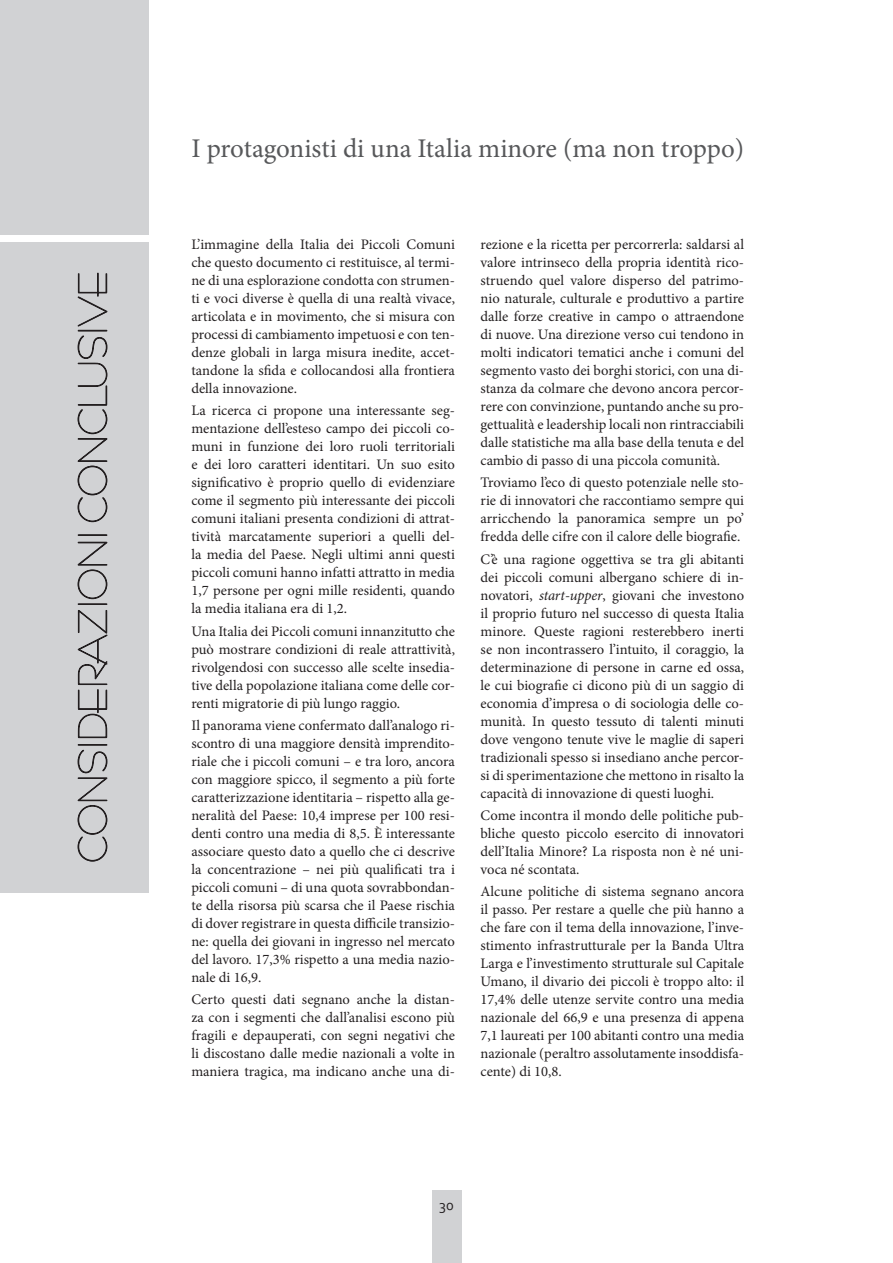
<style>
.page{position:relative;width:893px;height:1263px;background:#fff}
.page>*{position:absolute;margin:0;border:0;box-sizing:border-box;transform-origin:0 0}
.t1{font:27px "Minion Pro";letter-spacing:-.005em;color:#57585a}
.t2{font:15px "Corbel";color:#231f20}
.t3{font:14.55px/18px "Minion Pro";color:#231f20;text-align:justify}
.s1{font-style:italic}
</style>
<div class="page">
<div style="left:432px;top:1191px;width:29px;height:72px;background:#d1d2d4"></div>
<div style="left:0;top:242px;width:149px;height:650px;background:#d1d2d4"></div>
<div style="left:0;top:0;width:149px;height:235px;background:#d1d2d4"></div>
<svg style="left:77px;top:744px;width:31px;height:118px"></svg>
<svg style="left:77px;top:542px;width:31px;height:196px"></svg>
<svg style="left:78px;top:534px;width:30px;height:2px"></svg>
<svg style="left:77px;top:272px;width:31px;height:250px"></svg>
<h1 class="t1" style="left:191px;top:130px;width:554px">I protagonisti di una Italia minore (ma non troppo)</h1>
<p class="t3" style="left:191px;top:235px;width:265px">L’immagine della Italia dei Piccoli Comuni che questo documento ci restituisce, al termi&shy;ne di una esplorazione condotta con strumen&shy;ti e voci diverse è quella di una realtà vivace, articolata e in movimento, che si misura con processi di cambiamento impetuosi e con ten&shy;denze globali in larga misura inedite, accet&shy;tandone la sfida e collocandosi alla frontiera della innovazione.</p>
<p class="t3" style="left:191px;top:402px;width:265px">La ricerca ci propone una interessante seg&shy;mentazione dell’esteso campo dei piccoli co&shy;muni in funzione dei loro ruoli territoriali e dei loro caratteri identitari. Un suo esito significativo è proprio quello di evidenziare come il segmento più interessante dei piccoli comuni italiani presenta condizioni di attrat&shy;tività marcatamente superiori a quelli del&shy;la media del Paese. Negli ultimi anni questi piccoli comuni hanno infatti attratto in media 1,7 persone per ogni mille residenti, quando la media italiana era di 1,2.</p>
<p class="t3" style="left:191px;top:622px;width:265px">Una Italia dei Piccoli comuni innanzitutto che può mostrare condizioni di reale attrattività, rivolgendosi con successo alle scelte insedia&shy;tive della popolazione italiana come delle cor&shy;renti migratorie di più lungo raggio.</p>
<p class="t3" style="left:191px;top:716px;width:265px">Il panorama viene confermato dall’analogo ri&shy;scontro di una maggiore densità imprendito&shy;riale che i piccoli comuni – e tra loro, ancora con maggiore spicco, il segmento a più forte caratterizzazione identitaria – rispetto alla ge&shy;neralità del Paese: 10,4 imprese per 100 resi&shy;denti contro una media di 8,5. È interessante associare questo dato a quello che ci descrive la concentrazione – nei più qualificati tra i piccoli comuni – di una quota sovrabbondan&shy;te della risorsa più scarsa che il Paese rischia di dover registrare in questa difficile transizio&shy;ne: quella dei giovani in ingresso nel mercato del lavoro. 17,3% rispetto a una media nazio&shy;nale di 16,9.</p>
<p class="t3" style="left:191px;top:990px;width:265px">Certo questi dati segnano anche la distan&shy;za con i segmenti che dall’analisi escono più fragili e depauperati, con segni negativi che li discostano dalle medie nazionali a volte in maniera tragica, ma indicano anche una di-</p>
<p class="t3" style="left:480px;top:235px;width:265px">rezione e la ricetta per percorrerla: saldarsi al valore intrinseco della propria identità rico&shy;struendo quel valore disperso del patrimo&shy;nio naturale, culturale e produttivo a partire dalle forze creative in campo o attraendone di nuove. Una direzione verso cui tendono in molti indicatori tematici anche i comuni del segmento vasto dei borghi storici, con una di&shy;stanza da colmare che devono ancora percor&shy;rere con convinzione, puntando anche su pro&shy;gettualità e leadership locali non rintracciabili dalle statistiche ma alla base della tenuta e del cambio di passo di una piccola comunità.</p>
<p class="t3" style="left:480px;top:474px;width:265px">Troviamo l’eco di questo potenziale nelle sto&shy;rie di innovatori che raccontiamo sempre qui arricchendo la panoramica sempre un po’ fredda delle cifre con il calore delle biografie.</p>
<p class="t3" style="left:480px;top:550px;width:265px">C’è una ragione oggettiva se tra gli abitanti dei piccoli comuni albergano schiere di in&shy;novatori, <span class="s1">start-upper</span>, giovani che investono il proprio futuro nel successo di questa Italia minore. Queste ragioni resterebbero inerti se non incontrassero l’intuito, il coraggio, la determinazione di persone in carne ed ossa, le cui biografie ci dicono più di un saggio di economia d’impresa o di sociologia delle co&shy;munità. In questo tessuto di talenti minuti dove vengono tenute vive le maglie di saperi tradizionali spesso si insediano anche percor&shy;si di sperimentazione che mettono in risalto la capacità di innovazione di questi luoghi.</p>
<p class="t3" style="left:480px;top:806px;width:265px">Come incontra il mondo delle politiche pub&shy;bliche questo piccolo esercito di innovatori dell’Italia Minore? La risposta non è né uni&shy;voca né scontata.</p>
<p class="t3" style="left:480px;top:882px;width:265px">Alcune politiche di sistema segnano ancora il passo. Per restare a quelle che più hanno a che fare con il tema della innovazione, l’inve&shy;stimento infrastrutturale per la Banda Ultra Larga e l’investimento strutturale sul Capitale Umano, il divario dei piccoli è troppo alto: il 17,4% delle utenze servite contro una media nazionale del 66,9 e una presenza di appena 7,1 laureati per 100 abitanti contro una media nazionale (peraltro assolutamente insoddisfa&shy;cente) di 10,8.</p>
<p class="t2" style="left:439px;top:1196px;width:16px">30</p>
</div>
